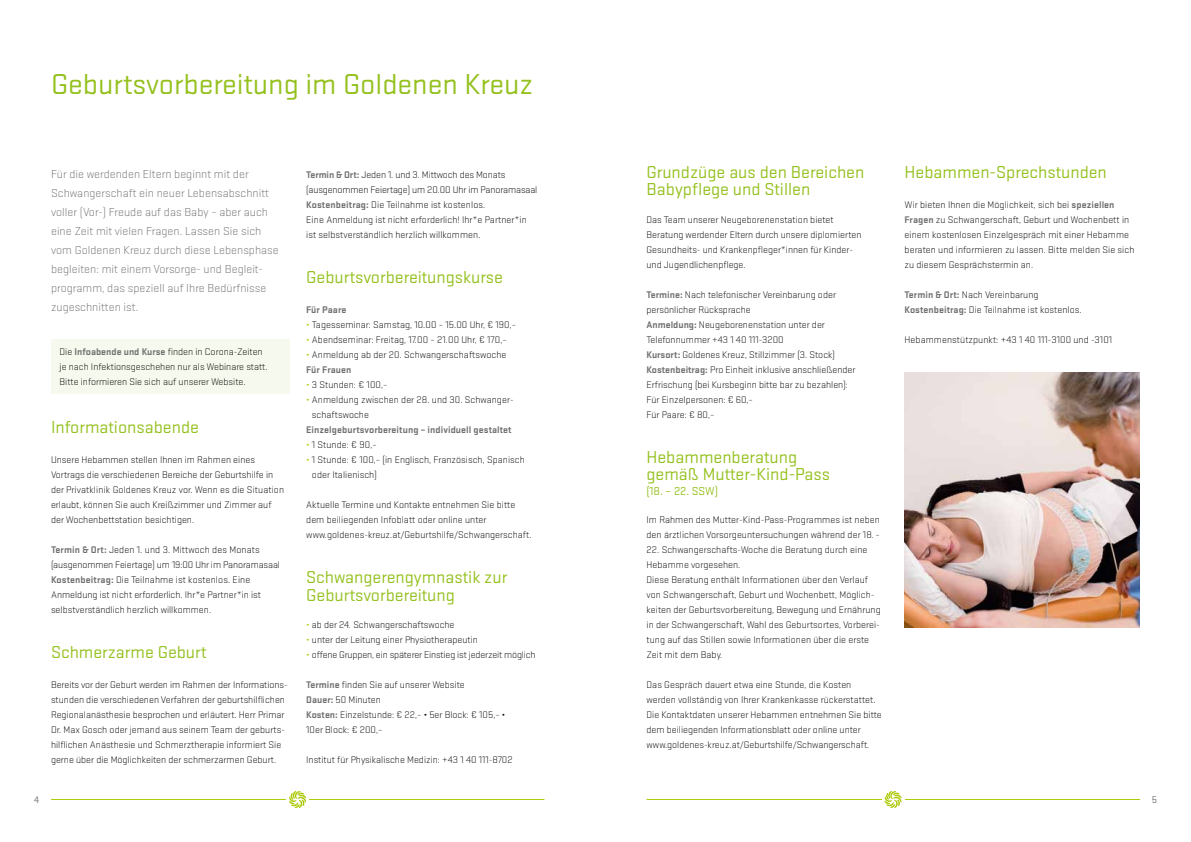
<style>
.page{position:relative;width:1191px;height:842px;background:#fff}
.page>*{position:absolute;margin:0;border:0;box-sizing:border-box;transform-origin:0 0}
.t1{font:30px "Stratum 2";color:#95c11f}
.t2{font:18px/17px "Stratum 2";color:#95c11f}
.t3{font:300 12px/19px "Stratum 2";letter-spacing:.005em;color:#706f6f}
.t4{font:12px "Stratum 2";color:#95c11f}
.t5{font:300 10px/15px "Stratum 2";color:#000}
.t6{font:700 10px "Stratum 2";letter-spacing:.005em;color:#706f6f}
.t7{font:10px "Stratum 2";color:#706f6f}
.s1{font-weight:700;color:#706f6f}
.s2{color:#afca0b}
</style>
<div class="page">
<hr style="left:646px;top:799px;width:494px;height:1px;background:#afca0b">
<div style="left:882px;top:789px;width:22px;height:20px;background:#fff"></div>
<svg style="left:884px;top:791px;width:17px;height:17px"></svg>
<hr style="left:51px;top:799px;width:493px;height:1px;background:#afca0b">
<div style="left:286px;top:789px;width:23px;height:20px;background:#fff"></div>
<svg style="left:289px;top:791px;width:17px;height:17px"></svg>
<img style="left:904px;top:373px;width:236px;height:255px">
<div style="left:51px;top:339px;width:238px;height:55px;background:#f6f9ed"></div>
<h1 class="t1" style="left:51px;top:64px;width:483px">Geburtsvorbereitung im Goldenen Kreuz</h1>
<p class="t3" style="left:51px;top:164px;width:229px">Für die werdenden Eltern beginnt mit der Schwangerschaft ein neuer Lebensabschnitt voller (Vor-) Freude auf das Baby – aber auch eine Zeit mit vielen Fragen. Lassen Sie sich vom Goldenen Kreuz durch diese Lebensphase begleiten: mit einem Vorsorge- und Begleit&shy;programm, das speziell auf Ihre Bedürfnisse zugeschnitten ist.</p>
<p class="t5" style="left:60px;top:344px;width:210px">Die <span class="s1">Infoabende und Kurse</span> finden in Corona-Zeiten je nach Infektionsgeschehen nur als Webinare statt.<br>Bitte informieren Sie sich auf unserer Website.</p>
<h2 class="t2" style="left:51px;top:417px;width:149px">Informationsabende</h2>
<p class="t5" style="left:51px;top:451px;width:235px">Unsere Hebammen stellen Ihnen im Rahmen eines Vortrags die verschiedenen Bereiche der Geburtshilfe in der Privatklinik Goldenes Kreuz vor. Wenn es die Situation erlaubt, können Sie auch Kreißzimmer und Zimmer auf der Wochenbettstation besichtigen.</p>
<p class="t5" style="left:51px;top:541px;width:230px"><span class="s1">Termin &amp; Ort:</span> Jeden 1. und 3. Mittwoch des Monats (ausgenommen Feiertage) um 19:00 Uhr im Panoramasaal <span class="s1">Kostenbeitrag:</span> Die Teilnahme ist kostenlos. Eine Anmeldung ist nicht erforderlich. Ihr*e Partner*in ist selbstverständlich herzlich willkommen.</p>
<h2 class="t2" style="left:51px;top:642px;width:157px">Schmerzarme Geburt</h2>
<p class="t5" style="left:51px;top:676px;width:238px">Bereits vor der Geburt werden im Rahmen der Informations&shy;stunden die verschiedenen Verfahren der geburtshilflichen Regionalanästhesie besprochen und erläutert. Herr Primar Dr. Max Gosch oder jemand aus seinem Team der geburts&shy;hilflichen Anästhesie und Schmerztherapie informiert Sie gerne über die Möglichkeiten der schmerzarmen Geburt.</p>
<p class="t5" style="left:306px;top:166px;width:233px"><span class="s1">Termin &amp; Ort:</span> Jeden 1. und 3. Mittwoch des Monats (ausgenommen Feiertage) um 20.00 Uhr im Panoramasaal <span class="s1">Kostenbeitrag:</span> Die Teilnahme ist kostenlos.<br>Eine Anmeldung ist nicht erforderlich! Ihr*e Partner*in ist selbstverständlich herzlich willkommen.</p>
<h2 class="t2" style="left:306px;top:267px;width:198px">Geburtsvorbereitungskurse</h2>
<p class="t6" style="left:306px;top:302px;width:42px">Für Paare</p>
<p class="t5" style="left:306px;top:316px;width:211px"><span class="s2">•</span> Tagesseminar: Samstag, 10.00 – 15.00 Uhr, € 190,–</p>
<p class="t5" style="left:306px;top:331px;width:202px"><span class="s2">•</span> Abendseminar: Freitag, 17.00 – 21.00 Uhr, € 170,–</p>
<p class="t5" style="left:306px;top:346px;width:202px"><span class="s2">•</span> Anmeldung ab der 20. Schwangerschaftswoche<br><span class="s1">Für Frauen</span></p>
<p class="t5" style="left:306px;top:376px;width:83px"><span class="s2">•</span> 3 Stunden: € 100,–</p>
<p class="t5" style="left:312px;top:391px;width:203px;text-indent:-6px"><span class="s2">•</span> Anmeldung zwischen der 28. und 30. Schwanger&shy;schaftswoche</p>
<p class="t6" style="left:306px;top:422px;width:207px">Einzelgeburtsvorbereitung – individuell gestaltet</p>
<p class="t5" style="left:306px;top:436px;width:72px"><span class="s2">•</span> 1 Stunde: € 90,–</p>
<p class="t5" style="left:312px;top:451px;width:214px;text-indent:-6px"><span class="s2">•</span> 1 Stunde: € 100,– (in Englisch, Französisch, Spanisch oder Italienisch)</p>
<p class="t5" style="left:306px;top:496px;width:227px">Aktuelle Termine und Kontakte entnehmen Sie bitte dem beiliegenden Infoblatt oder online unter www.goldenes-kreuz.at/Geburtshilfe/Schwangerschaft.</p>
<h2 class="t2" style="left:306px;top:567px;width:202px;line-height:18px">Schwangerengymnastik zur<br>Geburtsvorbereitung</h2>
<p class="t5" style="left:306px;top:616px;width:150px"><span class="s2">•</span> ab der 24. Schwangerschaftswoche</p>
<p class="t5" style="left:306px;top:631px;width:173px"><span class="s2">•</span> unter der Leitung einer Physiotherapeutin</p>
<p class="t5" style="left:306px;top:646px;width:231px"><span class="s2">•</span> offene Gruppen, ein späterer Einstieg ist jederzeit möglich</p>
<p class="t5" style="left:306px;top:676px;width:201px"><span class="s1">Termine</span> finden Sie auf unserer Website<br><span class="s1">Dauer:</span> 50 Minuten<br><span class="s1">Kosten:</span> Einzelstunde: € 22,– • 5er Block: € 105,– •<br>10er Block: € 200,–</p>
<p class="t5" style="left:306px;top:751px;width:208px">Institut für Physikalische Medizin: +43 1 40 111-8702</p>
<h2 class="t2" style="left:646px;top:162px;width:219px">Grundzüge aus den Bereichen<br>Babypflege und Stillen</h2>
<p class="t5" style="left:646px;top:211px;width:216px">Das Team unserer Neugeborenenstation bietet Beratung werdender Eltern durch unsere diplomierten Gesundheits- und Krankenpfleger*innen für Kinder&shy;und Jugendlichenpflege.</p>
<p class="t5" style="left:646px;top:286px;width:210px"><span class="s1">Termine:</span> Nach telefonischer Vereinbarung oder persönlicher Rücksprache<br><span class="s1">Anmeldung:</span> Neugeborenenstation unter der Telefonnummer +43 1 40 111-3200<br><span class="s1">Kursort:</span> Goldenes Kreuz, Stillzimmer (3. Stock)<br><span class="s1">Kostenbeitrag:</span> Pro Einheit inklusive anschließender Erfrischung (bei Kursbeginn bitte bar zu bezahlen):<br>Für Einzelpersonen: € 60,–<br>Für Paare: € 80,–</p>
<h2 class="t2" style="left:646px;top:447px;width:185px">Hebammenberatung gemäß Mutter-Kind-Pass</h2>
<p class="t4" style="left:646px;top:483px;width:73px">(18. – 22. SSW)</p>
<p class="t5" style="left:646px;top:511px;width:235px">Im Rahmen des Mutter-Kind-Pass-Programmes ist neben den ärztlichen Vorsorgeuntersuchungen während der 18. –</p>
<p class="t5" style="left:646px;top:541px;width:236px">22. Schwangerschafts-Woche die Beratung durch eine Hebamme vorgesehen.<br>Diese Beratung enthält Informationen über den Verlauf von Schwangerschaft, Geburt und Wochenbett, Möglich&shy;keiten der Geburtsvorbereitung, Bewegung und Ernährung in der Schwangerschaft, Wahl des Geburtsortes, Vorberei&shy;tung auf das Stillen sowie Informationen über die erste Zeit mit dem Baby.</p>
<p class="t5" style="left:646px;top:676px;width:237px">Das Gespräch dauert etwa eine Stunde, die Kosten werden vollständig von Ihrer Krankenkasse rückerstattet.<br>Die Kontaktdaten unserer Hebammen entnehmen Sie bitte dem beiliegenden Informationsblatt oder online unter www.goldenes-kreuz.at/Geburtshilfe/Schwangerschaft.</p>
<h2 class="t2" style="left:904px;top:162px;width:204px">Hebammen-Sprechstunden</h2>
<p class="t5" style="left:904px;top:196px;width:231px">Wir bieten Ihnen die Möglichkeit, sich bei <span class="s1">speziellen Fragen</span> zu Schwangerschaft, Geburt und Wochenbett in einem kostenlosen Einzelgespräch mit einer Hebamme beraten und informieren zu lassen. Bitte melden Sie sich zu diesem Gesprächstermin an.</p>
<p class="t5" style="left:904px;top:286px;width:179px"><span class="s1">Termin &amp; Ort:</span> Nach Vereinbarung<br><span class="s1">Kostenbeitrag:</span> Die Teilnahme ist kostenlos.</p>
<p class="t5" style="left:904px;top:331px;width:209px">Hebammenstützpunkt: +43 1 40 111-3100 und -3101</p>
<p class="t7" style="left:34px;top:793px;width:7px">4</p>
<p class="t7" style="left:1151px;top:793px;width:7px">5</p>
</div>
